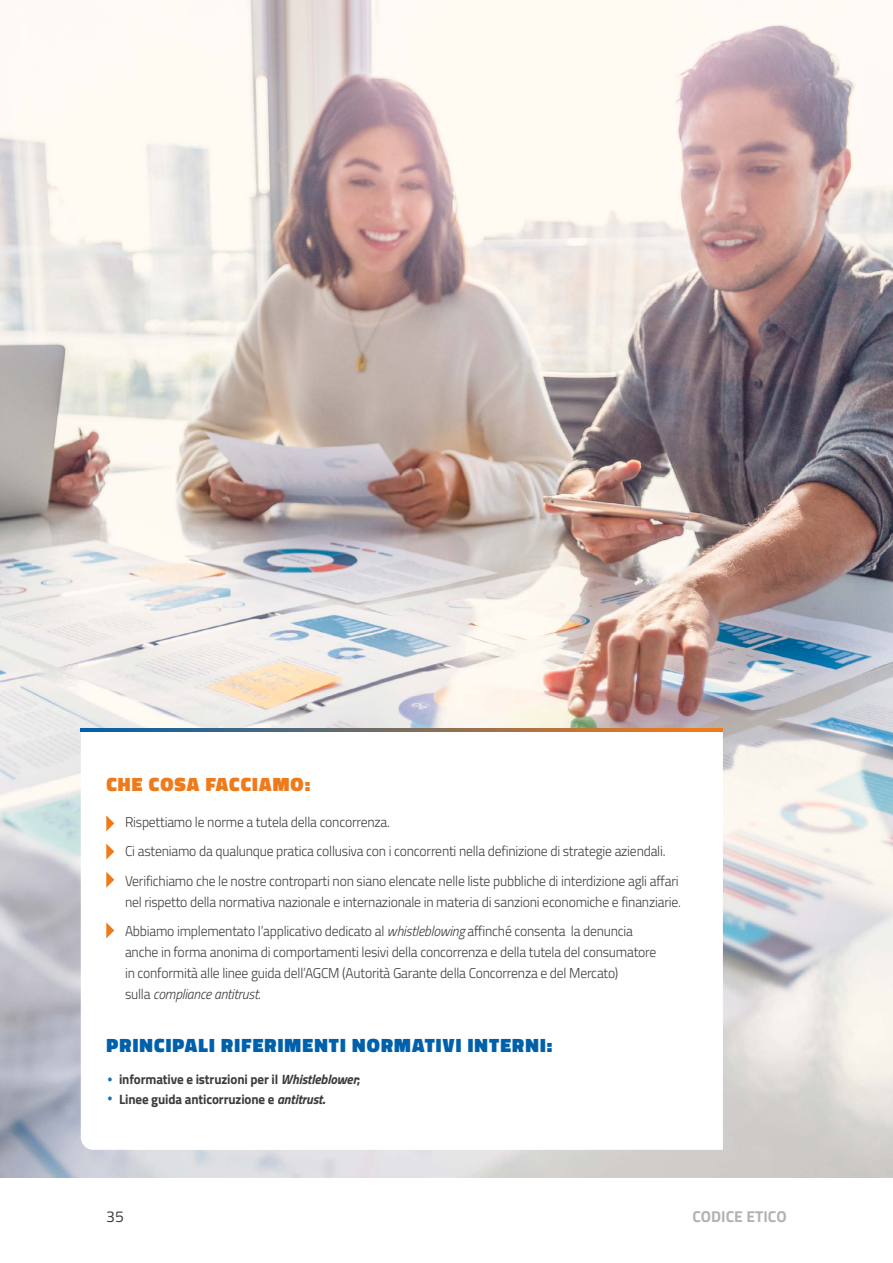
<style>
.page{position:relative;width:893px;height:1263px;background:#fff}
.page>*{position:absolute;margin:0;border:0;box-sizing:border-box;transform-origin:0 0}
.t1{font:900 19.5px "Titillium Web";letter-spacing:.06em;color:#0060aa}
.t2{font:900 19.5px "Titillium Web";letter-spacing:.06em;color:#ef7a1a}
.t3{font:700 15.75px "Titillium Web";color:#b3b2b2}
.t4{font:15.75px "Titillium Web";color:#3c3c3b}
.t5{font:300 14.25px/21px "Titillium Web";letter-spacing:-.015em;color:#3c3c3b;scale:.96 1}
.t6{font:700 13.5px "Titillium Web";letter-spacing:-.01em;color:#3c3c3b}
.s1{font-style:italic}
</style>
<div class="page">
<img style="left:0;top:0;width:893px;height:1178px">
<svg style="left:81px;top:732px;width:642px;height:418px"></svg>
<svg style="left:81px;top:729px;width:642px;height:3px;background:#7c6d5f"></svg>
<svg style="left:106px;top:815px;width:8px;height:16px"></svg>
<svg style="left:106px;top:843px;width:8px;height:16px"></svg>
<svg style="left:106px;top:922px;width:8px;height:16px"></svg>
<svg style="left:106px;top:872px;width:8px;height:16px"></svg>
<svg style="left:108px;top:1078px;width:4px;height:3px"></svg>
<svg style="left:108px;top:1097px;width:4px;height:4px"></svg>
<p class="t2" style="left:106px;top:770px;width:205px">CHE COSA FACCIAMO:</p>
<p class="t5" style="left:125px;top:811px;width:277px">Rispettiamo le norme a tutela della concorrenza.</p>
<p class="t5" style="left:125px;top:840px;width:565px">Ci asteniamo da qualunque pratica collusiva con i concorrenti nella definizione di strategie aziendali.</p>
<p class="t5" style="left:125px;top:870px;width:581px">Verifichiamo che le nostre controparti non siano elencate nelle liste pubbliche di interdizione agli affari nel rispetto della normativa nazionale e internazionale in materia di sanzioni economiche e finanziarie.</p>
<p class="t5" style="left:125px;top:920px;width:555px">Abbiamo implementato l’applicativo dedicato al <span class="s1">whistleblowing</span> affinché consenta la denuncia anche in forma anonima di comportamenti lesivi della concorrenza e della tutela del consumatore in conformità alle linee guida dell’AGCM (Autorità Garante della Concorrenza e del Mercato)<br>sulla <span class="s1">compliance antitrust</span>.</p>
<p class="t1" style="left:106px;top:1031px;width:448px">PRINCIPALI RIFERIMENTI NORMATIVI INTERNI:</p>
<p class="t6" style="left:119px;top:1069px;width:243px">informative e istruzioni per il <span class="s1">Whistleblower</span>;</p>
<p class="t6" style="left:119px;top:1089px;width:208px">Linee guida anticorruzione e <span class="s1">antitrust</span>.</p>
<p class="t4" style="left:106px;top:1205px;width:19px">35</p>
<p class="t3" style="left:692px;top:1204px;width:96px">CODICE ETICO</p>
</div>
